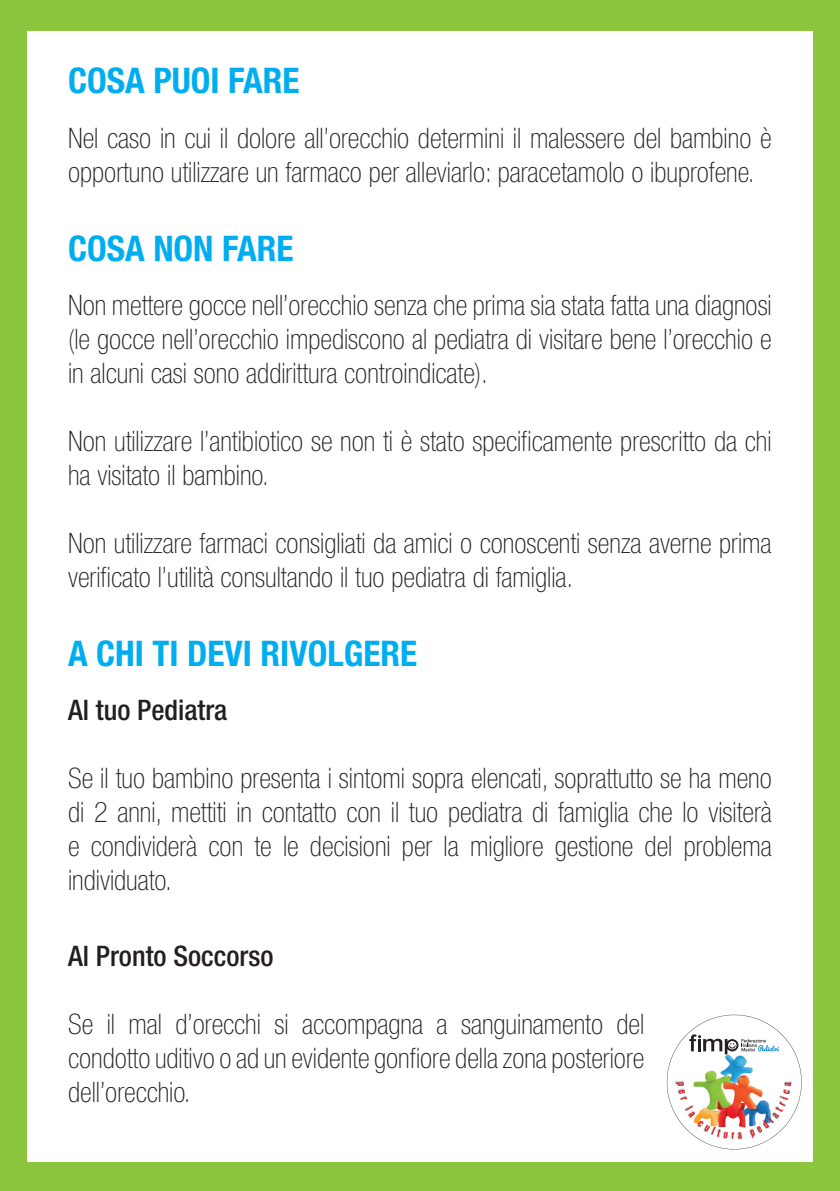
<style>
.page{position:relative;width:840px;height:1191px;background:#fff}
.page>*{position:absolute;margin:0;border:0;box-sizing:border-box;transform-origin:0 0}
.t1{font:700 condensed 35.4px "Helvetica Neue LT Std";color:#00aeef}
.t2{font:100 condensed 28.2px/34px "Helvetica Neue LT Std";color:#231f20}
.t3{font:500 condensed 28.2px "Helvetica Neue LT Std";color:#231f20}
</style>
<div class="page">
<div style="left:0;top:0;width:839px;height:1191px;background:#8bc63e"></div>
<div style="left:27px;top:31px;width:785px;height:1130px;background:#fff"></div>
<svg style="left:666px;top:1014px;width:135px;height:135px"></svg>
<p class="t1" style="left:68px;top:59px;width:233px">COSA PUOI FARE</p>
<p class="t2" style="left:68px;top:120px;width:704px">Nel caso in cui il dolore all’orecchio determini il malessere del bambino è opportuno utilizzare un farmaco per alleviarlo: paracetamolo o ibuprofene.</p>
<p class="t1" style="left:68px;top:227px;width:227px">COSA NON FARE</p>
<p class="t2" style="left:68px;top:288px;width:704px;text-align:justify">Non mettere gocce nell’orecchio senza che prima sia stata fatta una diagnosi (le gocce nell’orecchio impediscono al pediatra di visitare bene l’orecchio e in alcuni casi sono addirittura controindicate).</p>
<p class="t2" style="left:68px;top:424px;width:704px">Non utilizzare l’antibiotico se non ti è stato specificamente prescritto da chi ha visitato il bambino.</p>
<p class="t2" style="left:68px;top:525px;width:704px">Non utilizzare farmaci consigliati da amici o conoscenti senza averne prima verificato l’utilità consultando il tuo pediatra di famiglia.</p>
<p class="t1" style="left:68px;top:632px;width:350px">A CHI TI DEVI RIVOLGERE</p>
<p class="t3" style="left:68px;top:693px;width:161px">Al tuo Pediatra</p>
<p class="t2" style="left:68px;top:761px;width:704px;text-align:justify">Se il tuo bambino presenta i sintomi sopra elencati, soprattutto se ha meno di 2 anni, mettiti in contatto con il tuo pediatra di famiglia che lo visiterà e condividerà con te le decisioni per la migliore gestione del problema individuato.</p>
<p class="t3" style="left:68px;top:939px;width:207px">Al Pronto Soccorso</p>
<p class="t2" style="left:68px;top:1007px;width:577px;text-align:justify">Se il mal d’orecchi si accompagna a sanguinamento del condotto uditivo o ad un evidente gonfiore della zona posteriore dell’orecchio.</p>
</div>
